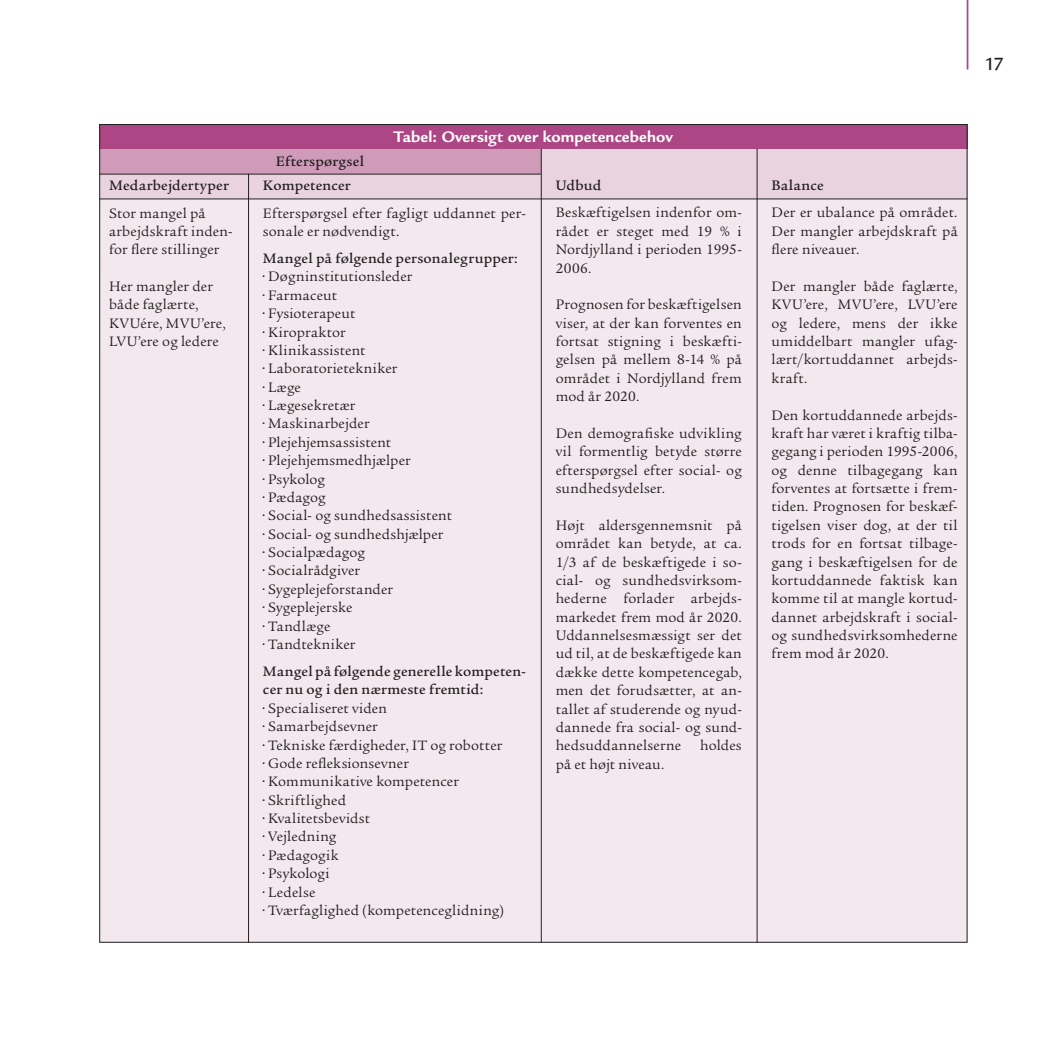
<style>
.page{position:relative;width:1042px;height:1042px;background:#fff}
.page>*{position:absolute;margin:0;border:0;box-sizing:border-box;transform-origin:0 0}
.t1{font:500 19.25px "Legacy Sans Std";color:#231f20}
.t2{font:700 16.62px "Legacy Sans Std";letter-spacing:.01em;color:#fff}
.t3{font:14.88px/18.4px "Legacy Serif Std";letter-spacing:.015em;color:#231f20;text-align:justify}
.t4{font:500 14.88px/18.4px "Legacy Serif Std";letter-spacing:.015em;color:#231f20}
</style>
<div class="page">
<hr style="left:966px;top:0;width:2px;height:69px;background:#ad4684">
<div style="left:99px;top:124px;width:868px;height:819px;background:#f3e8ee"></div>
<div style="left:99px;top:149px;width:868px;height:49px;background:#e8d3df"></div>
<div style="left:99px;top:124px;width:868px;height:25px;background:#ad4684"></div>
<div style="left:99px;top:149px;width:442px;height:25px;background:#cf9bb8"></div>
<hr style="left:248px;top:174px;width:1px;height:769px;background:#231f20">
<hr style="left:541px;top:149px;width:1px;height:794px;background:#231f20">
<hr style="left:757px;top:149px;width:1px;height:794px;background:#231f20">
<hr style="left:99px;top:174px;width:442px;height:1px;background:#231f20">
<hr style="left:99px;top:198px;width:868px;height:1px;background:#231f20">
<p class="t4" style="left:109px;top:177px;width:121px">Medarbejdertyper</p>
<p class="t3" style="left:109px;top:204px;width:125px;text-align:left">Stor mangel på arbejdskraft inden&shy;for flere stillinger</p>
<p class="t3" style="left:109px;top:277px;width:118px;text-align:left">Her mangler der både faglærte,<br>KVUére, MVU’ere,<br>LVU’ere og ledere</p>
<p class="t4" style="left:276px;top:152px;width:90px">Efterspørgsel</p>
<p class="t2" style="left:394px;top:127px;width:280px">Tabel: Oversigt over kompetencebehov</p>
<p class="t4" style="left:263px;top:177px;width:89px">Kompetencer</p>
<p class="t3" style="left:263px;top:204px;width:264px">Efterspørgsel efter fagligt uddannet per&shy;sonale er nødvendigt.</p>
<p class="t4" style="left:263px;top:249px;width:256px">Mangel på følgende personalegrupper:</p>
<p class="t3" style="left:263px;top:268px;width:151px">• Døgninstitutionsleder</p>
<p class="t3" style="left:263px;top:286px;width:76px">• Farmaceut</p>
<p class="t3" style="left:263px;top:304px;width:94px">• Fysioterapeut</p>
<p class="t3" style="left:263px;top:323px;width:84px">• Kiropraktor</p>
<p class="t3" style="left:263px;top:341px;width:104px">• Klinikassistent</p>
<p class="t3" style="left:263px;top:360px;width:136px">• Laboratorietekniker</p>
<p class="t3" style="left:263px;top:378px;width:39px">• Læge</p>
<p class="t3" style="left:263px;top:396px;width:94px">• Lægesekretær</p>
<p class="t3" style="left:263px;top:415px;width:108px">• Maskinarbejder</p>
<p class="t3" style="left:263px;top:433px;width:130px">• Plejehjemsassistent</p>
<p class="t3" style="left:263px;top:451px;width:149px">• Plejehjemsmedhjælper</p>
<p class="t3" style="left:263px;top:470px;width:63px">• Psykolog</p>
<p class="t3" style="left:263px;top:488px;width:64px">• Pædagog</p>
<p class="t3" style="left:263px;top:507px;width:190px">• Social- og sundhedsassistent</p>
<p class="t3" style="left:263px;top:525px;width:182px">• Social- og sundhedshjælper</p>
<p class="t3" style="left:263px;top:543px;width:103px">• Socialpædagog</p>
<p class="t3" style="left:263px;top:562px;width:99px">• Socialrådgiver</p>
<p class="t3" style="left:263px;top:580px;width:132px">• Sygeplejeforstander</p>
<p class="t3" style="left:263px;top:598px;width:91px">• Sygeplejerske</p>
<p class="t3" style="left:263px;top:617px;width:69px">• Tandlæge</p>
<p class="t3" style="left:263px;top:635px;width:94px">• Tandtekniker</p>
<p class="t4" style="left:263px;top:662px;width:264px">Mangel på følgende generelle kompeten&shy;cer nu og i den nærmeste fremtid:</p>
<p class="t3" style="left:263px;top:699px;width:125px">• Specialiseret viden</p>
<p class="t3" style="left:263px;top:717px;width:116px">• Samarbejdsevner</p>
<p class="t3" style="left:263px;top:736px;width:241px">• Tekniske færdigheder, IT og robotter</p>
<p class="t3" style="left:263px;top:754px;width:147px">• Gode refleksionsevner</p>
<p class="t3" style="left:263px;top:772px;width:197px">• Kommunikative kompetencer</p>
<p class="t3" style="left:263px;top:791px;width:85px">• Skriftlighed</p>
<p class="t3" style="left:263px;top:809px;width:109px">• Kvalitetsbevidst</p>
<p class="t3" style="left:263px;top:828px;width:75px">• Vejledning</p>
<p class="t3" style="left:263px;top:846px;width:77px">• Pædagogik</p>
<p class="t3" style="left:263px;top:864px;width:68px">• Psykologi</p>
<p class="t3" style="left:263px;top:883px;width:54px">• Ledelse</p>
<p class="t3" style="left:263px;top:901px;width:243px">• Tværfaglighed (kompetenceglidning)</p>
<p class="t4" style="left:556px;top:177px;width:47px">Udbud</p>
<p class="t3" style="left:556px;top:204px;width:188px">Beskæftigelsen indenfor om&shy;rådet er steget med 19 % i Nordjylland i perioden 1995- 2006.</p>
<p class="t3" style="left:556px;top:296px;width:188px">Prognosen for beskæftigelsen viser, at der kan forventes en fortsat stigning i beskæfti&shy;gelsen på mellem 8-14 % på området i Nordjylland frem mod år 2020.</p>
<p class="t3" style="left:556px;top:424px;width:188px">Den demografiske udvikling vil formentlig betyde større efterspørgsel efter social- og sundhedsydelser.</p>
<p class="t3" style="left:556px;top:516px;width:188px">Højt aldersgennemsnit på området kan betyde, at ca.<br>1/3 af de beskæftigede i so&shy;cial- og sundhedsvirksom&shy;hederne forlader arbejds&shy;markedet frem mod år 2020.<br>Uddannelsesmæssigt ser det ud til, at de beskæftigede kan dække dette kompetencegab, men det forudsætter, at an&shy;tallet af studerende og nyud&shy;dannede fra social- og sund&shy;hedsuddannelserne</p>
<p class="t3" style="left:700px;top:736px;width:43px">holdes</p>
<p class="t3" style="left:556px;top:755px;width:110px">på et højt niveau.</p>
<p class="t1" style="left:984px;top:53px;width:21px">17</p>
<p class="t4" style="left:771px;top:176px;width:54px">Balance</p>
<p class="t3" style="left:771px;top:204px;width:188px">Der er ubalance på området.<br>Der mangler arbejdskraft på flere niveauer.</p>
<p class="t3" style="left:771px;top:277px;width:188px">Der mangler både faglærte, KVU’ere, MVU’ere, LVU’ere og ledere, mens der ikke umiddelbart mangler ufag&shy;lært/kortuddannet arbejds&shy;kraft.</p>
<p class="t3" style="left:771px;top:406px;width:188px">Den kortuddannede arbejds&shy;kraft har været i kraftig tilba&shy;gegang i perioden 1995-2006, og denne tilbagegang kan forventes at fortsætte i frem&shy;tiden. Prognosen for beskæf&shy;tigelsen viser dog, at der til trods for en fortsat tilbage&shy;gang i beskæftigelsen for de kortuddannede faktisk kan komme til at mangle kortud&shy;dannet arbejdskraft i social&shy;og sundhedsvirksomhederne frem mod år 2020.</p>
</div>
